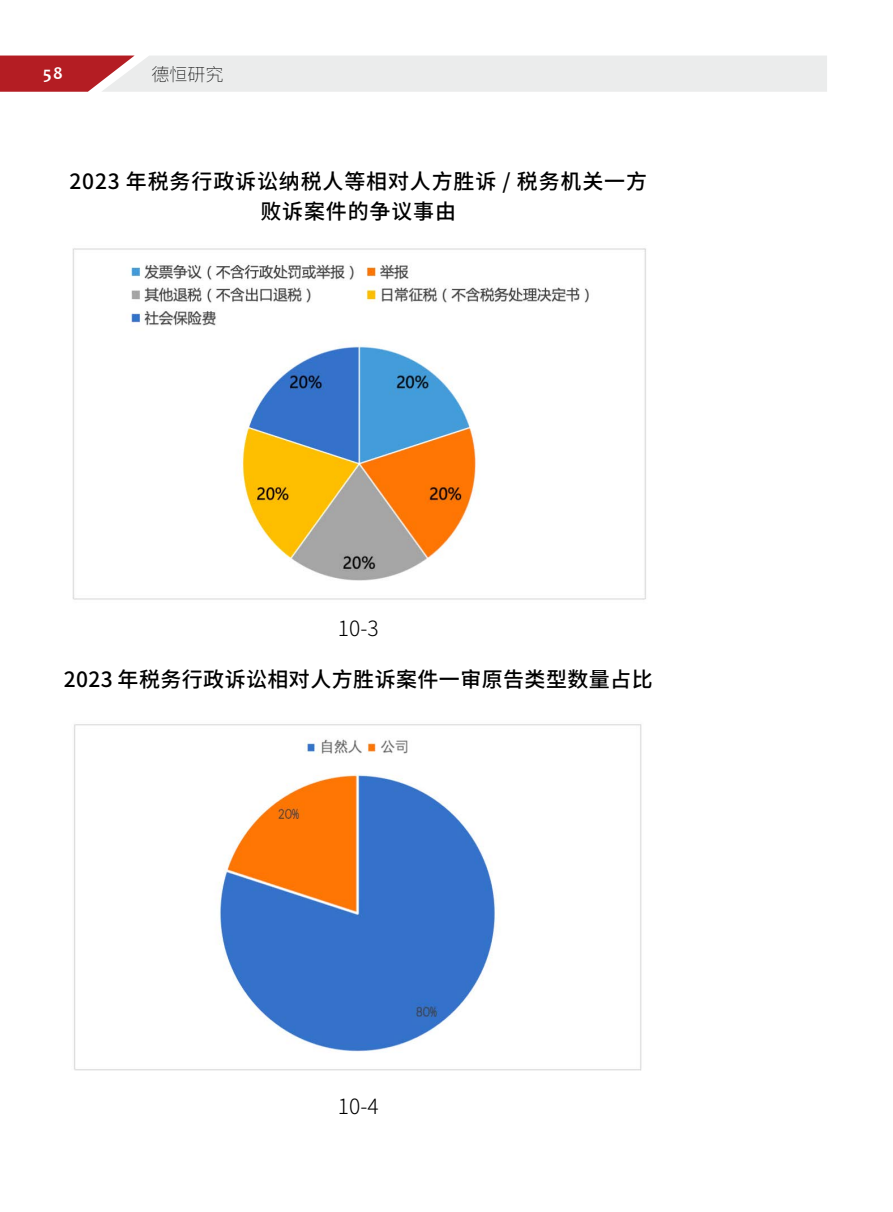
<style>
.page{position:relative;width:893px;height:1212px;background:#fff}
.page>*{position:absolute;margin:0;border:0;box-sizing:border-box;transform-origin:0 0}
.t1{font:500 21px/30px "Source Han Sans SC";letter-spacing:.04em;color:#000;text-align:center}
.t2{font:500 21px "Source Han Sans SC";letter-spacing:.02em;color:#000}
.t3{font:300 21px "Source Han Sans SC";color:#000}
.t4{font:200 18px "Source Han Sans SC";color:#000}
.t5{font:700 18px "Candara";color:#fff}
</style>
<div class="page">
<svg style="left:0;top:56px;width:827px;height:36px;background:#e4d0d1"></svg>
<img style="left:72px;top:248px;width:574px;height:352px">
<img style="left:74px;top:724px;width:568px;height:347px">
<p class="t5" style="left:43px;top:62px;width:21px">58</p>
<p class="t4" style="left:151px;top:64px;width:73px">德恒研究</p>
<p class="t1" style="left:69px;top:166px;width:579px">2023 年税务行政诉讼纳税人等相对人方胜诉 / 税务机关一方败诉案件的争议事由</p>
<p class="t3" style="left:338px;top:616px;width:42px">10-3</p>
<p class="t2" style="left:64px;top:667px;width:590px">2023 年税务行政诉讼相对人方胜诉案件一审原告类型数量占比</p>
<p class="t3" style="left:338px;top:1094px;width:42px">10-4</p>
</div>
